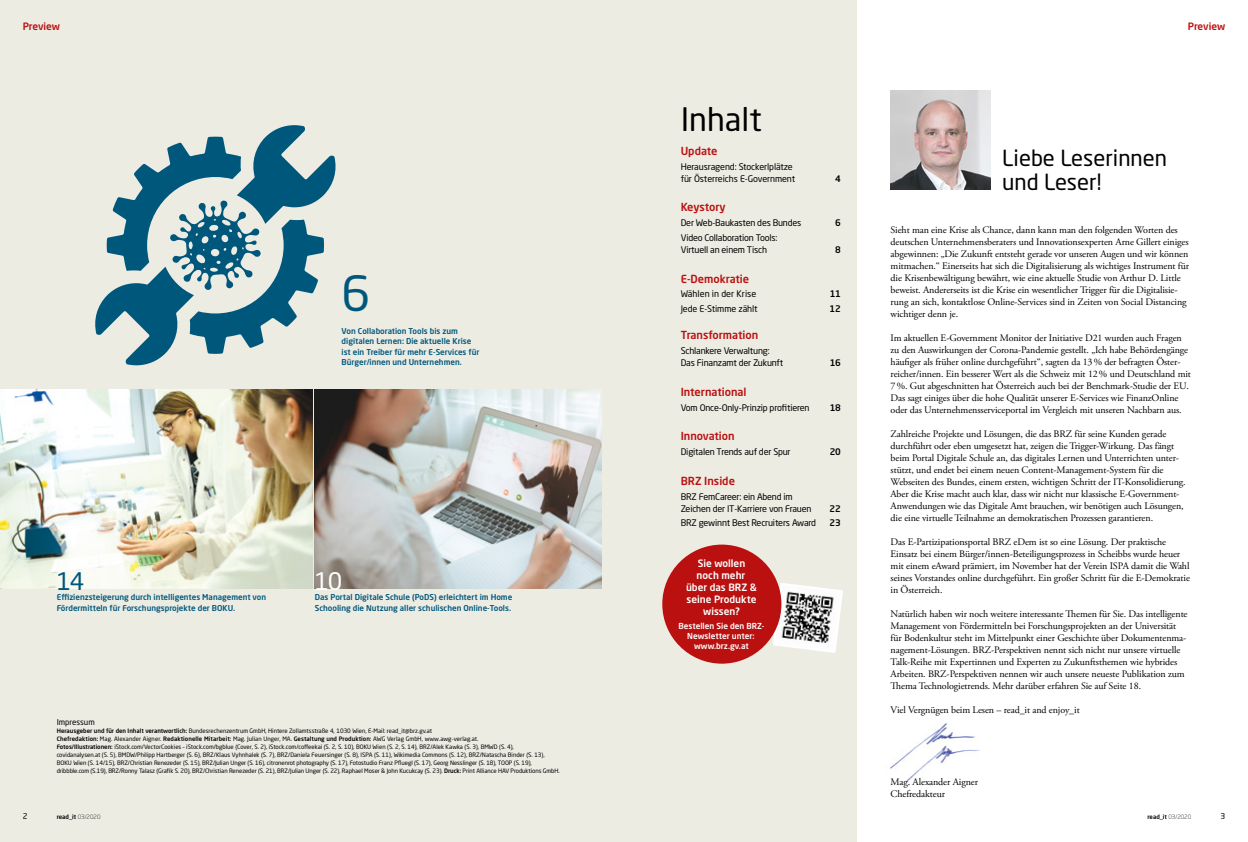
<style>
.page{position:relative;width:1248px;height:842px;background:#fff}
.page>*{position:absolute;margin:0;border:0;box-sizing:border-box;transform-origin:0 0}
.KASTEN_AZUR_FLIESSTE{font:48px "Neo Sans Pro";color:#00577c}
.HEADLINE_GR{font:32px "Neo Sans Pro";color:#000}
.KASTEN_AZUR_FLIESSTE-2{font:24px "Neo Sans Pro";color:#00577c}
.KASTEN_AZUR_FLIESSTE-3{font:24px "Neo Sans Pro";color:#fff}
.HEADLINE_GR-2{font:22px/24px "Neo Sans Pro";color:#000}
.t1{font:500 11px "Neo Sans Pro";color:#ba1110}
.FLIESSTEXT_EINSTIEG{font:10px/12px "Adobe Garamond Pro";letter-spacing:-.01em;color:#000}
.t2{font:500 10px/12px "Neo Sans Pro";color:#fff;text-align:center}
.t3{font:500 10px "Neo Sans Pro";color:#ba1110}
.t4{font:9px/12px "Neo Sans Pro";letter-spacing:-.02em;color:#000}
.t5{font:500 9px "Neo Sans Pro";letter-spacing:-.01em;color:#000}
.t6{font:9px "Neo Sans Pro";color:#000}
.t7{font:500 8.2px/10px "Neo Sans Pro";color:#fff;text-align:center}
.KASTEN_AZUR_FLIESSTE-4{font:500 8px/10.5px "Neo Sans Pro";color:#00577c}
.t8{font:8px "Neo Sans Pro";color:#000}
.t9{font:6px/8px "Neo Sans Pro";letter-spacing:-.01em;color:#000}
.t10{font:500 6px "Neo Sans Pro";color:#000}
.s1{font-weight:500}
.s2{font-weight:300}
</style>
<div class="page">
<div style="left:0;top:0;width:856px;height:842px;background:#edece3"></div>
<img style="left:0;top:390px;width:312px;height:199px">
<img style="left:315px;top:390px;width:286px;height:199px">
<svg style="left:95px;top:125px;width:241px;height:240px"></svg>
<img style="left:890px;top:723px;width:90px;height:59px">
<svg style="left:772px;top:583px;width:71px;height:70px"></svg>
<img style="left:775px;top:585px;width:65px;height:65px">
<div style="left:662px;top:545px;width:119px;height:119px;background:#ba1110;border-radius:50%"></div>
<img style="left:890px;top:91px;width:100px;height:99px">
<p class="t3" style="left:23px;top:20px;width:39px">Preview</p>
<p class="KASTEN_AZUR_FLIESSTE" style="left:341px;top:264px;width:31px">6</p>
<p class="KASTEN_AZUR_FLIESSTE-4" style="left:341px;top:325px;width:139px">Von Collaboration Tools bis zum digitalen Lernen: Die aktuelle Krise ist ein Treiber für mehr E-Services für Bürger/innen und Unternehmen.</p>
<p class="KASTEN_AZUR_FLIESSTE-2" style="left:57px;top:566px;width:29px">14</p>
<p class="KASTEN_AZUR_FLIESSTE-4" style="left:57px;top:592px;width:211px">Effizienzsteigerung durch intelligentes Management von<br>Fördermitteln für Forschungsprojekte der BOKU.</p>
<p class="KASTEN_AZUR_FLIESSTE-3" style="left:315px;top:566px;width:29px">10</p>
<p class="KASTEN_AZUR_FLIESSTE-4" style="left:315px;top:592px;width:199px">Das Portal Digitale Schule (PoDS) erleichtert im Home<br>Schooling die Nutzung aller schulischen Online-Tools.</p>
<p class="t8" style="left:57px;top:717px;width:40px">Impressum</p>
<p class="t9" style="left:57px;top:726px;width:377px"><span class="s1">Herausgeber und für den Inhalt verantwortlich:</span> Bundesrechenzentrum GmbH, Hintere Zollamtsstraße 4, 1030 Wien, E-Mail: read_it@brz.gv.at</p>
<p class="t9" style="left:57px;top:734px;width:504px"><span class="s1">Chefredaktion:</span> Mag. Alexander Aigner. <span class="s1">Redaktionelle Mitarbeit:</span> Mag. Julian Unger, MA. <span class="s1">Gestaltung und Produktion:</span> AWG Verlag GmbH, www.awg-verlag.at.<br><span class="s1">Fotos/Illustrationen:</span> iStock.com/VectorCookies – iStock.com/bgblue (Cover, S. 2), iStock.com/coffeekai (S. 2, S. 10), BOKU Wien (S. 2, S. 14), BRZ/Alek Kawka (S. 3), BMWD (S. 4),<br>covidanalysen.at (S. 5), BMDW/Philipp Hartberger (S. 6), BRZ/Klaus Vyhnhalek (S. 7), BRZ/Daniela Feuersinger (S. 8), ISPA (S. 11), Wikimedia Commons (S. 12), BRZ/Natascha Binder (S. 13), BOKU Wien (S. 14/15), BRZ/Christian Renezeder (S. 15), BRZ/Julian Unger (S. 16), citronenrot photography (S. 17), Fotostudio Franz Pfluegl (S. 17), Georg Nesslinger (S. 18), TOOP (S. 19), dribbble.com (S.19), BRZ/Ronny Talasz (Grafik S. 20), BRZ/Christian Renezeder (S. 21), BRZ/Julian Unger (S. 22), Raphael Moser &amp; John Kucukcay (S. 23). <span class="s1">Druck:</span> Print Alliance HAV Produktions GmbH.</p>
<p class="t8" style="left:23px;top:811px;width:6px">2</p>
<p class="t10" style="left:57px;top:813px;width:45px">read_it <span class="s2">03/2020</span></p>
<h1 class="HEADLINE_GR" style="left:680px;top:99px;width:82px">Inhalt</h1>
<p class="t1" style="left:680px;top:144px;width:38px">Update</p>
<p class="t4" style="left:680px;top:160px;width:116px">Herausragend: Stockerlplätze für Österreichs E-Government</p>
<p class="t5" style="left:835px;top:173px;width:7px">4</p>
<p class="t1" style="left:680px;top:200px;width:46px">Keystory</p>
<p class="t4" style="left:680px;top:217px;width:122px">Der Web-Baukasten des Bundes</p>
<p class="t5" style="left:835px;top:217px;width:7px">6</p>
<p class="t4" style="left:680px;top:232px;width:98px">Video Collaboration Tools:<br>Virtuell an einem Tisch</p>
<p class="t5" style="left:835px;top:244px;width:7px">8</p>
<p class="t1" style="left:680px;top:272px;width:70px">E-Demokratie</p>
<p class="t6" style="left:680px;top:289px;width:77px">Wählen in der Krise</p>
<p class="t5" style="left:829px;top:288px;width:13px">11</p>
<p class="t4" style="left:680px;top:303px;width:78px">Jede E-Stimme zählt</p>
<p class="t5" style="left:829px;top:303px;width:13px">12</p>
<p class="t1" style="left:680px;top:328px;width:79px">Transformation</p>
<p class="t4" style="left:680px;top:345px;width:104px">Schlankere Verwaltung:<br>Das Finanzamt der Zukunft</p>
<p class="t5" style="left:829px;top:357px;width:13px">16</p>
<p class="t1" style="left:680px;top:385px;width:67px">International</p>
<p class="t4" style="left:680px;top:401px;width:130px">Vom Once-Only-Prinzip profitieren</p>
<p class="t5" style="left:829px;top:401px;width:13px">18</p>
<p class="t1" style="left:680px;top:429px;width:56px">Innovation</p>
<p class="t4" style="left:680px;top:446px;width:111px">Digitalen Trends auf der Spur</p>
<p class="t5" style="left:829px;top:446px;width:13px">20</p>
<p class="t1" style="left:680px;top:474px;width:56px">BRZ Inside</p>
<p class="t4" style="left:680px;top:490px;width:132px">BRZ FemCareer: ein Abend im<br>Zeichen der IT-Karriere von Frauen</p>
<p class="t5" style="left:829px;top:502px;width:13px">22</p>
<p class="t4" style="left:680px;top:517px;width:137px">BRZ gewinnt Best Recruiters Award</p>
<p class="t5" style="left:829px;top:517px;width:13px">23</p>
<p class="t2" style="left:686px;top:557px;width:72px">Sie wollen noch mehr über das BRZ &amp; seine Produkte wissen?</p>
<p class="t7" style="left:678px;top:621px;width:88px">Bestellen Sie den BRZ-<br>Newsletter unter:</p>
<p class="t7" style="left:694px;top:641px;width:56px">www.brz.gv.at</p>
<p class="t3" style="left:1187px;top:20px;width:39px">Preview</p>
<h1 class="HEADLINE_GR-2" style="left:1002px;top:146px;width:166px">Liebe Leserinnen und Leser!</h1>
<p class="FLIESSTEXT_EINSTIEG" style="left:890px;top:224px;width:300px">Sieht man eine Krise als Chance, dann kann man den folgenden Worten des deutschen Unternehmensberaters und Innovationsexperten Arne Gillert einiges abgewinnen: „Die Zukunft entsteht gerade vor unseren Augen und wir können mitmachen.“ Einerseits hat sich die Digitalisierung als wichtiges Instrument für die Krisenbewältigung bewährt, wie eine aktuelle Studie von Arthur D. Little beweist. Andererseits ist die Krise ein wesentlicher Trigger für die Digitalisie&shy;rung an sich, kontaktlose Online-Services sind in Zeiten von Social Distancing wichtiger denn je.</p>
<p class="FLIESSTEXT_EINSTIEG" style="left:890px;top:332px;width:302px">Im aktuellen E-Government Monitor der Initiative D21 wurden auch Fragen zu den Auswirkungen der Corona-Pandemie gestellt. „Ich habe Behördengänge häufiger als früher online durchgeführt“, sagten da 13% der befragten Öster&shy;reicher/innen. Ein besserer Wert als die Schweiz mit 12% und Deutschland mit 7%. Gut abgeschnitten hat Österreich auch bei der Benchmark-Studie der EU.<br>Das sagt einiges über die hohe Qualität unserer E-Services wie FinanzOnline oder das Unternehmensserviceportal im Vergleich mit unseren Nachbarn aus.</p>
<p class="FLIESSTEXT_EINSTIEG" style="left:890px;top:428px;width:296px">Zahlreiche Projekte und Lösungen, die das BRZ für seine Kunden gerade durchführt oder eben umgesetzt hat, zeigen die Trigger-Wirkung. Das fängt beim Portal Digitale Schule an, das digitales Lernen und Unterrichten unter&shy;stützt, und endet bei einem neuen Content-Management-System für die Webseiten des Bundes, einem ersten, wichtigen Schritt der IT-Konsolidierung.<br>Aber die Krise macht auch klar, dass wir nicht nur klassische E-Government-Anwendungen wie das Digitale Amt brauchen, wir benötigen auch Lösungen, die eine virtuelle Teilnahme an demokratischen Prozessen garantieren.</p>
<p class="FLIESSTEXT_EINSTIEG" style="left:890px;top:536px;width:301px">Das E-Partizipationsportal BRZ eDem ist so eine Lösung. Der praktische Einsatz bei einem Bürger/innen-Beteiligungsprozess in Scheibbs wurde heuer mit einem eAward prämiert, im November hat der Verein ISPA damit die Wahl seines Vorstandes online durchgeführt. Ein großer Schritt für die E-Demokratie in Österreich.</p>
<p class="FLIESSTEXT_EINSTIEG" style="left:890px;top:608px;width:298px">Natürlich haben wir noch weitere interessante Themen für Sie. Das intelligente Management von Fördermitteln bei Forschungsprojekten an der Universität für Bodenkultur steht im Mittelpunkt einer Geschichte über Dokumentenma&shy;nagement-Lösungen. BRZ-Perspektiven nennt sich nicht nur unsere virtuelle Talk-Reihe mit Expertinnen und Experten zu Zukunftsthemen wie hybrides Arbeiten. BRZ-Perspektiven nennen wir auch unsere neueste Publikation zum Thema Technologietrends. Mehr darüber erfahren Sie auf Seite 18.</p>
<p class="FLIESSTEXT_EINSTIEG" style="left:890px;top:704px;width:191px">Viel Vergnügen beim Lesen – read_it and enjoy_it</p>
<p class="FLIESSTEXT_EINSTIEG" style="left:890px;top:776px;width:89px">Mag. Alexander Aigner<br>Chefredakteur</p>
<p class="t10" style="left:1147px;top:813px;width:45px">read_it <span class="s2">03/2020</span></p>
<p class="t8" style="left:1220px;top:811px;width:6px">3</p>
</div>
